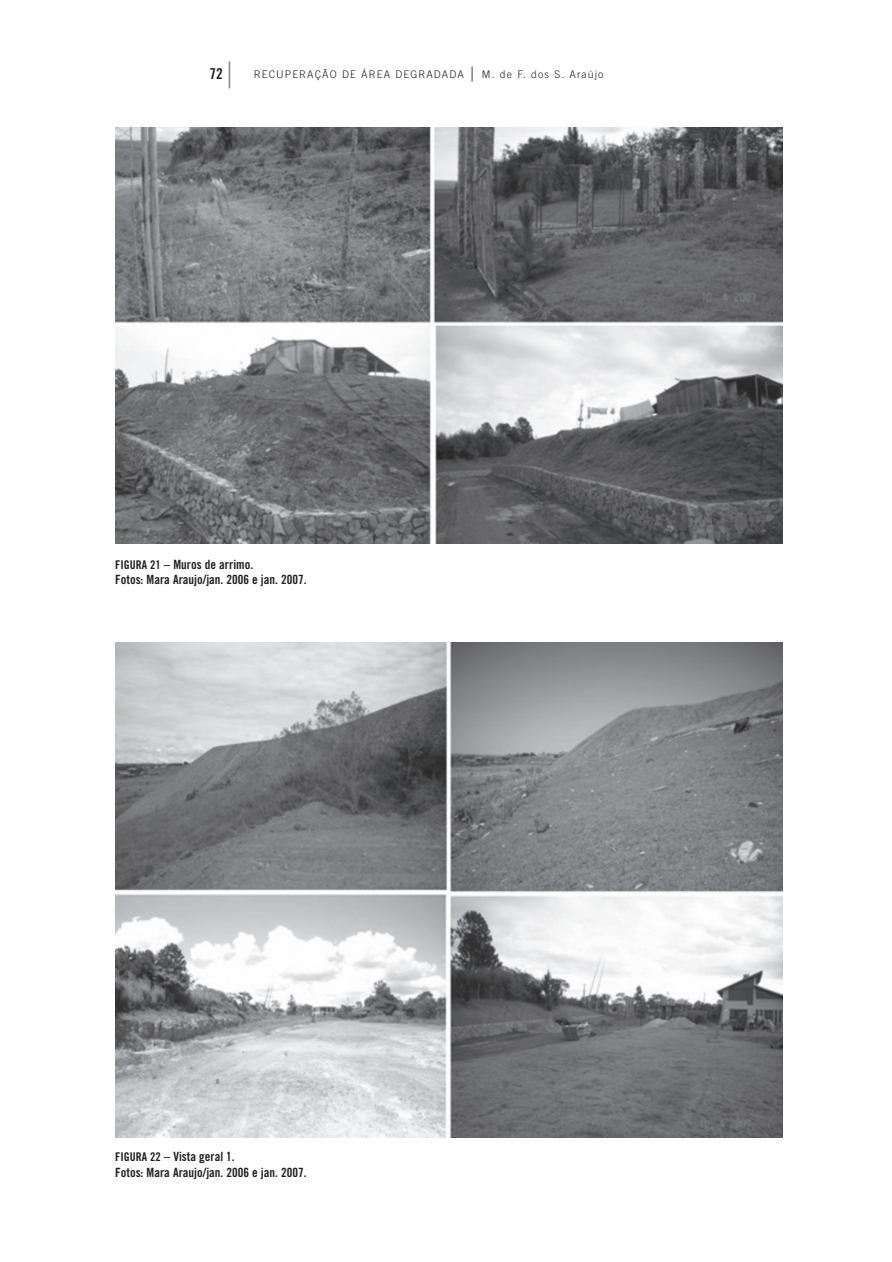
<style>
.page{position:relative;width:892px;height:1262px;background:#fff}
.page>*{position:absolute;margin:0;border:0;box-sizing:border-box;transform-origin:0 0}
.t1{font:15px "Trade Gothic Bold Cond Twenty";color:#231f20}
.t2{font:12.75px/15.8px "Trade Gothic Bold Cond Twenty";color:#231f20}
.t3{font:12px "Trade Gothic Bold Cond Twenty";color:#231f20}
.t4{font:300 10.5px "Trade Gothic";letter-spacing:.1em;color:#231f20}
.s1{font-family:"Apple Garamond";font-weight:300;font-size:27px;color:#808285}
.s2{font-family:"Apple Garamond";font-size:15px}
.s3{font-size:12px}
</style>
<div class="page">
<img style="left:115px;top:128px;width:668px;height:416px">
<img style="left:115px;top:643px;width:668px;height:494px">
<p class="t1" style="left:209px;top:64px;width:28px">72<span class="s1">|</span></p>
<p class="t4" style="left:254px;top:68px;width:16px">RECU</p>
<p class="t4" style="left:285px;top:68px;width:16px">PERA</p>
<p class="t4" style="left:315px;top:68px;width:62px">ÇÃO DE ÁREA</p>
<p class="t4" style="left:395px;top:68px;width:32px">DEGRADADA</p>
<p class="t4" style="left:468px;top:68px;width:136px"><span class="s2">|</span> M. DE F. DOS S. ARAÚJO</p>
<p class="t2" style="left:115px;top:556px;width:193px;text-indent:35px"><span class="s3">21</span> – Muros de arrimo.<br>Fotos: Mara Araujo/jan. 2006 e jan. 2007.</p>
<p class="t3" style="left:115px;top:557px;width:12px">Figura</p>
<p class="t2" style="left:115px;top:1149px;width:193px;text-indent:35px"><span class="s3">22</span> – Vista geral 1.<br>Fotos: Mara Araujo/jan. 2006 e jan. 2007.</p>
<p class="t3" style="left:115px;top:1150px;width:12px">Figura</p>
</div>
